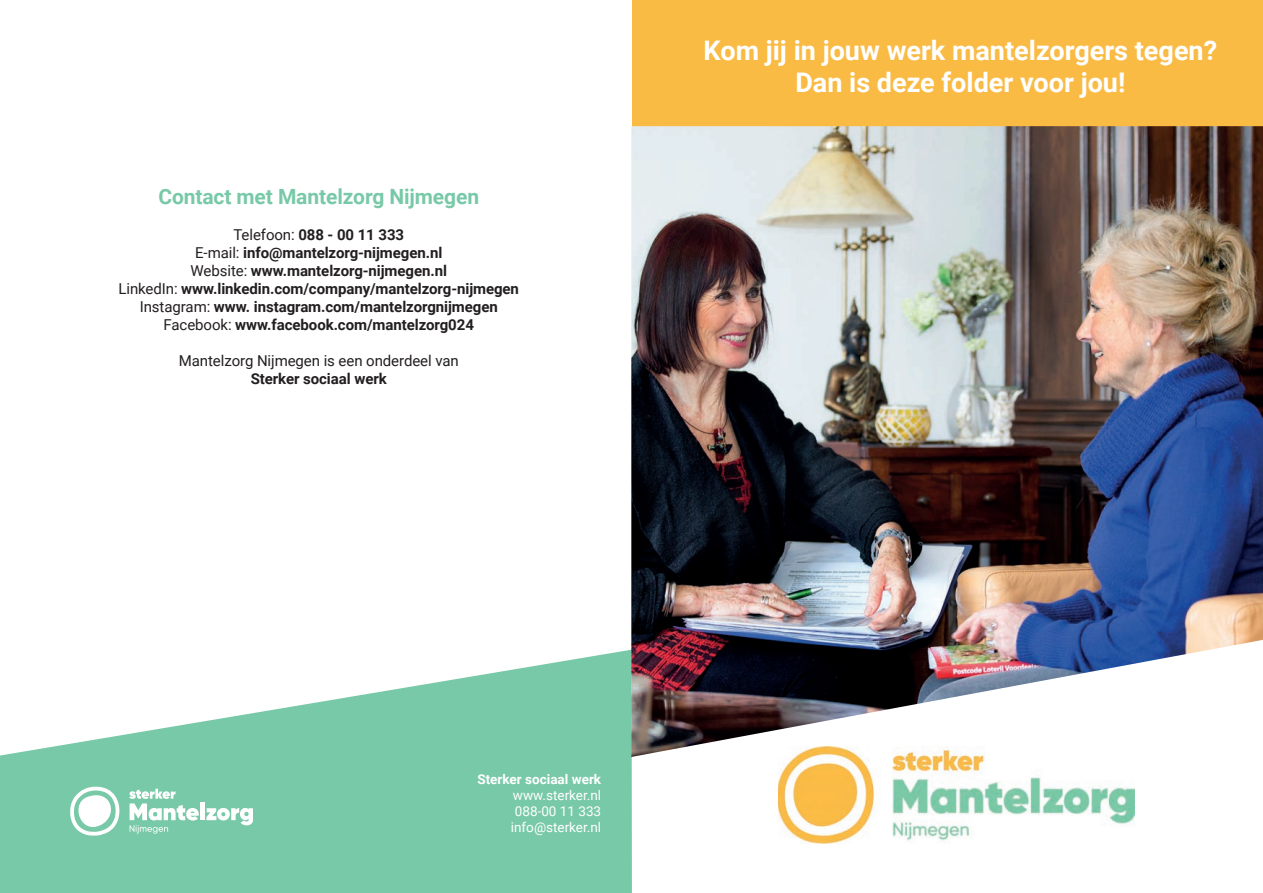
<style>
.page{position:relative;width:1263px;height:893px;background:#fff}
.page>*{position:absolute;margin:0;border:0;box-sizing:border-box;transform-origin:0 0}
.t1{font:700 27px/32.4px "Roboto";color:#fff;text-align:center}
.t2{font:700 21px "Roboto";letter-spacing:-.005em;color:#78c9a7}
.t3{font:700 15px/18px "Roboto";letter-spacing:-.005em;color:#231f20;text-align:center}
.t4{font:15px "Roboto";letter-spacing:-.005em;color:#231f20}
.t5{font:13.5px/16.2px "Roboto";color:#fff;text-align:justify}
.t6{font:700 13.5px "Roboto";color:#fff}
.s1{font-weight:400}
</style>
<div class="page">
<div style="left:632px;top:0;width:631px;height:132px;background:#fabb45"></div>
<svg style="left:0;top:650px;width:632px;height:243px;fill:#78c9a7"></svg>
<img style="left:631px;top:126px;width:632px;height:631px">
<img style="left:778px;top:747px;width:356px;height:96px">
<svg style="left:70px;top:787px;width:51px;height:49px"></svg>
<hr style="left:200px;top:803px;width:4px;height:17px;background:#fff">
<svg style="left:206px;top:808px;width:47px;height:17px"></svg>
<svg style="left:129px;top:789px;width:70px;height:45px"></svg>
<h2 class="t2" style="left:158px;top:182px;width:322px">Contact met Mantelzorg Nijmegen</h2>
<p class="t3" style="left:118px;top:225px;width:402px"><span class="s1">Telefoon:</span> 088 - 00 11 333<br><span class="s1">E-mail:</span> info@mantelzorg-nijmegen.nl<br><span class="s1">Website:</span> www.mantelzorg-nijmegen.nl<br><span class="s1">LinkedIn:</span> www.linkedin.com/company/mantelzorg-nijmegen <span class="s1">Instagram:</span> www. instagram.com/mantelzorgnijmegen <span class="s1">Facebook:</span> www.facebook.com/mantelzorg024</p>
<p class="t4" style="left:179px;top:350px;width:281px">Mantelzorg Nijmegen is een onderdeel van</p>
<p class="t3" style="left:251px;top:369px;width:138px">Sterker sociaal werk</p>
<h1 class="t1" style="left:704px;top:33px;width:515px">Kom jij in jouw werk mantelzorgers tegen?<br>Dan is deze folder voor jou!</h1>
<p class="t6" style="left:477px;top:769px;width:125px">Sterker sociaal werk</p>
<p class="t5" style="left:511px;top:786px;width:92px">www.sterker.nl 088-00 11 333 info@sterker.nl</p>
</div>
